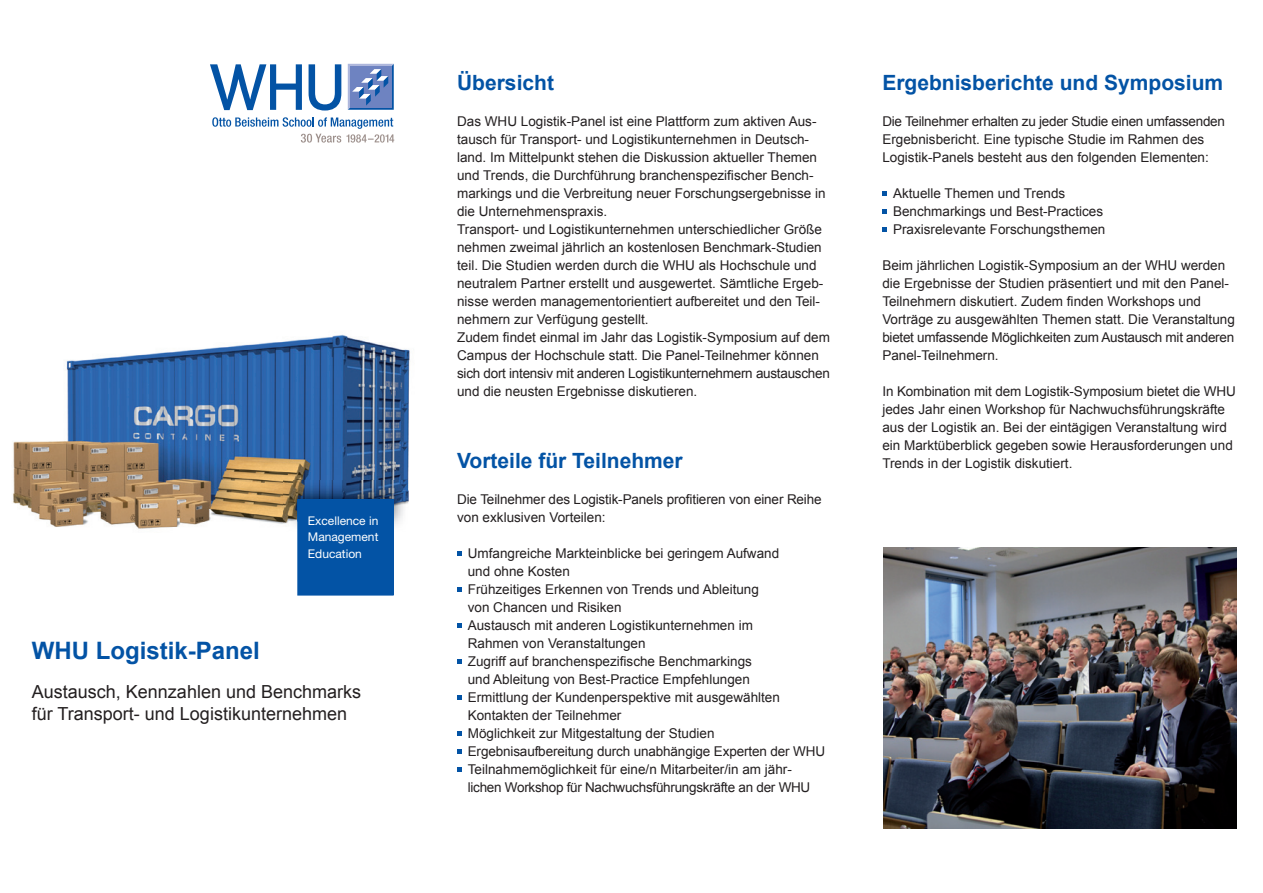
<style>
.page{position:relative;width:1263px;height:893px;background:#fff}
.page>*{position:absolute;margin:0;border:0;box-sizing:border-box;transform-origin:0 0}
.t1{font:700 24px "Arial";color:#0353a5}
.t2{font:700 21px "Arial";color:#0353a5}
.t3{font:18px/22.5px "Arial";color:#231f20}
.t4{font:13.5px/18px "Arial";color:#231f20}
.t5{font:12px/16.5px "Helvetica Neue";color:#fff;text-align:justify}
</style>
<div class="page">
<img style="left:884px;top:547px;width:352px;height:281px">
<svg style="left:457px;top:551px;width:4px;height:5px"></svg>
<svg style="left:457px;top:587px;width:4px;height:5px"></svg>
<svg style="left:457px;top:623px;width:4px;height:5px"></svg>
<svg style="left:457px;top:659px;width:4px;height:5px"></svg>
<svg style="left:457px;top:695px;width:4px;height:5px"></svg>
<svg style="left:457px;top:731px;width:4px;height:5px"></svg>
<svg style="left:457px;top:749px;width:4px;height:5px"></svg>
<svg style="left:457px;top:767px;width:4px;height:5px"></svg>
<svg style="left:882px;top:191px;width:5px;height:5px"></svg>
<svg style="left:882px;top:209px;width:5px;height:5px"></svg>
<svg style="left:882px;top:227px;width:5px;height:5px"></svg>
<img style="left:12px;top:334px;width:398px;height:239px">
<img style="left:284px;top:481px;width:124px;height:50px">
<div style="left:298px;top:500px;width:95px;height:95px;background:#0353a5"></div>
<svg style="left:210px;top:64px;width:92px;height:46px"></svg>
<svg style="left:309px;top:64px;width:32px;height:47px"></svg>
<svg style="left:348px;top:64px;width:46px;height:46px;background:#708bc4"></svg>
<svg style="left:212px;top:117px;width:182px;height:26px"></svg>
<p class="t5" style="left:308px;top:512px;width:72px">Excellence in Management Education</p>
<h1 class="t1" style="left:32px;top:635px;width:230px">WHU Logistik-Panel</h1>
<h3 class="t3" style="left:32px;top:680px;width:331px">Austausch, Kennzahlen und Benchmarks für Transport- und Logistikunternehmen</h3>
<h2 class="t2" style="left:457px;top:69px;width:98px">Übersicht</h2>
<p class="t4" style="left:457px;top:112px;width:374px">Das WHU Logistik-Panel ist eine Plattform zum aktiven Aus&shy;tausch für Transport- und Logistikunternehmen in Deutsch&shy;land. Im Mittelpunkt stehen die Diskussion aktueller Themen und Trends, die Durchführung branchenspezifischer Bench&shy;markings und die Verbreitung neuer Forschungsergebnisse in die Unternehmenspraxis.<br>Transport- und Logistikunternehmen unterschiedlicher Größe nehmen zweimal jährlich an kostenlosen Benchmark-Studien teil. Die Studien werden durch die WHU als Hochschule und neutralem Partner erstellt und ausgewertet. Sämtliche Ergeb&shy;nisse werden managementorientiert aufbereitet und den Teil&shy;nehmern zur Verfügung gestellt.<br>Zudem findet einmal im Jahr das Logistik-Symposium auf dem Campus der Hochschule statt. Die Panel-Teilnehmer können sich dort intensiv mit anderen Logistikunternehmern austauschen und die neusten Ergebnisse diskutieren.</p>
<h2 class="t2" style="left:457px;top:447px;width:227px">Vorteile für Teilnehmer</h2>
<p class="t4" style="left:457px;top:490px;width:366px">Die Teilnehmer des Logistik-Panels profitieren von einer Reihe von exklusiven Vorteilen:</p>
<p class="t4" style="left:468px;top:544px;width:359px">Umfangreiche Markteinblicke bei geringem Aufwand<br>und ohne Kosten<br>Frühzeitiges Erkennen von Trends und Ableitung<br>von Chancen und Risiken<br>Austausch mit anderen Logistikunternehmen im<br>Rahmen von Veranstaltungen<br>Zugriff auf branchenspezifische Benchmarkings<br>und Ableitung von Best-Practice Empfehlungen<br>Ermittlung der Kundenperspektive mit ausgewählten Kontakten der Teilnehmer<br>Möglichkeit zur Mitgestaltung der Studien Ergebnisaufbereitung durch unabhängige Experten der WHU Teilnahmemöglichkeit für eine/n Mitarbeiter/in am jähr&shy;lichen Workshop für Nachwuchsführungskräfte an der WHU</p>
<h2 class="t2" style="left:882px;top:69px;width:342px">Ergebnisberichte und Symposium</h2>
<p class="t4" style="left:882px;top:112px;width:344px">Die Teilnehmer erhalten zu jeder Studie einen umfassenden<br>Ergebnisbericht. Eine typische Studie im Rahmen des<br>Logistik-Panels besteht aus den folgenden Elementen:</p>
<p class="t4" style="left:893px;top:184px;width:214px">Aktuelle Themen und Trends<br>Benchmarkings und Best-Practices<br>Praxisrelevante Forschungsthemen</p>
<p class="t4" style="left:882px;top:256px;width:354px">Beim jährlichen Logistik-Symposium an der WHU werden die Ergebnisse der Studien präsentiert und mit den Panel-Teilnehmern diskutiert. Zudem finden Workshops und Vorträge zu ausgewählten Themen statt. Die Veranstaltung bietet umfassende Möglichkeiten zum Austausch mit anderen Panel-Teilnehmern.</p>
<p class="t4" style="left:882px;top:382px;width:355px">In Kombination mit dem Logistik-Symposium bietet die WHU jedes Jahr einen Workshop für Nachwuchsführungskräfte aus der Logistik an. Bei der eintägigen Veranstaltung wird ein Marktüberblick gegeben sowie Herausforderungen und Trends in der Logistik diskutiert.</p>
</div>
